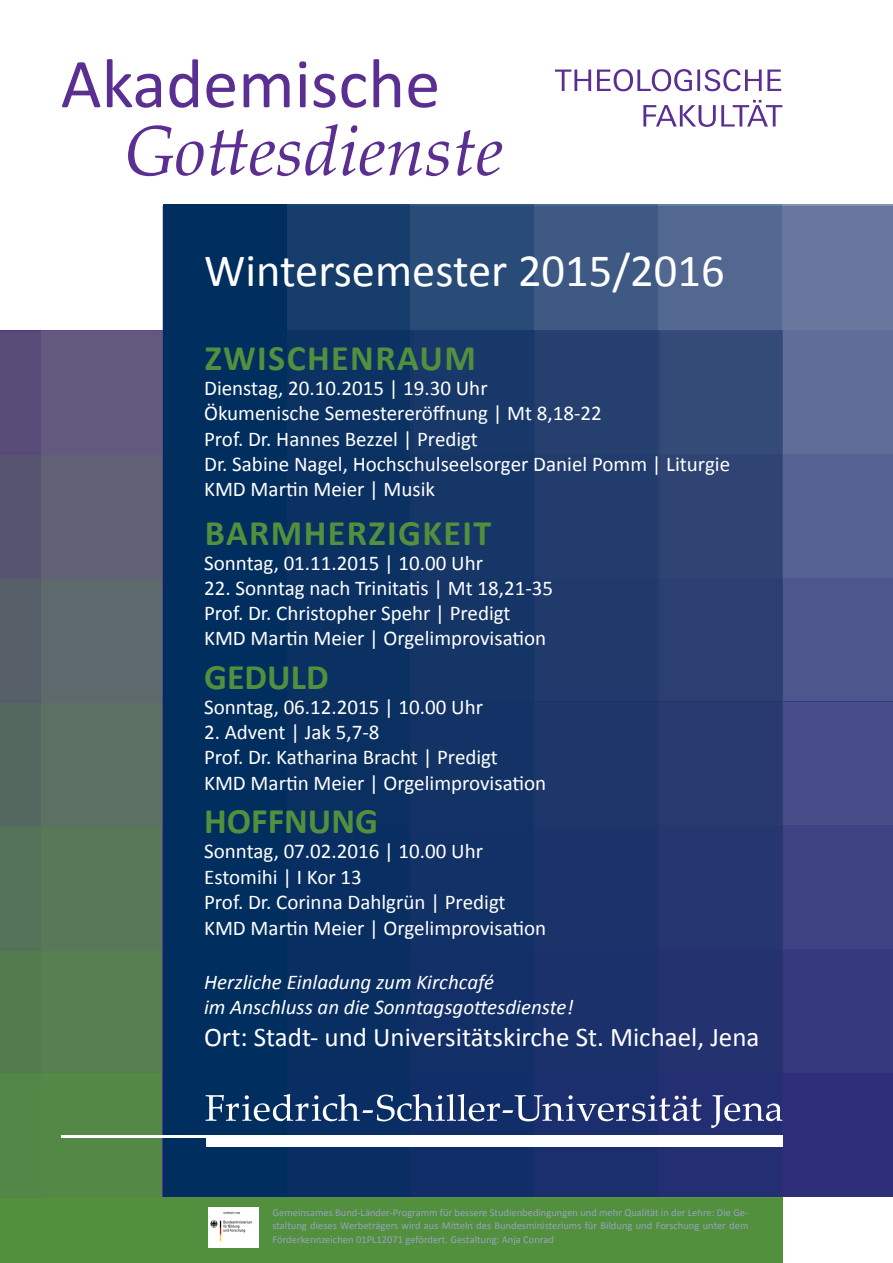
<style>
.page{position:relative;width:893px;height:1263px;background:#fff}
.page>*{position:absolute;margin:0;border:0;box-sizing:border-box;transform-origin:0 0}
.t1{font:italic 70.5px "Palatino Linotype";color:#5b2e91}
.t2{font:70.5px "Calibri";color:#5b2e91}
.t3{font:46.5px "Calibri";color:#fff}
.t4{font:700 36px "Calibri";letter-spacing:.04em;color:#52903e}
.t5{font:700 36px "Calibri";color:#52903e}
.t6{font:27px "Calibri";color:#fff}
.t7{font:21px "Calibri";color:#fff}
.t8{font:italic 21px "Calibri";color:#fff}
.t9{font:10.5px/13.5px "Calibri";color:#98a3bf;text-align:justify}
</style>
<div class="page">
<div style="left:0;top:1074px;width:782px;height:124px;background:#548847"></div>
<div style="left:0;top:951px;width:782px;height:123px;background:#578050"></div>
<div style="left:0;top:827px;width:782px;height:124px;background:#59785a"></div>
<div style="left:0;top:703px;width:782px;height:124px;background:#5c7163"></div>
<div style="left:0;top:579px;width:782px;height:124px;background:#5e696d"></div>
<div style="left:0;top:1198px;width:782px;height:65px;background:#52903e"></div>
<div style="left:0;top:455px;width:782px;height:124px;background:linear-gradient(to bottom,#5e5d75,#5e5d75)"></div>
<div style="left:0;top:331px;width:782px;height:124px;background:linear-gradient(to bottom,#60557d,#60557d)"></div>
<div style="left:163px;top:204px;width:123px;height:993px;background:#002e5e"></div>
<div style="left:286px;top:204px;width:124px;height:993px;background:#0a3162"></div>
<div style="left:410px;top:204px;width:124px;height:993px;background:linear-gradient(to bottom,#1f426e,#0e2b64)"></div>
<svg style="left:534px;top:204px;width:124px;height:993px;background:#233c6f"></svg>
<svg style="left:658px;top:204px;width:124px;height:993px;background:#2f4275"></svg>
<div style="left:782px;top:204px;width:111px;height:993px;background:linear-gradient(to bottom,#6b7ca0,#292975)"></div>
<hr style="left:61px;top:1136px;width:145px;height:2px;background:#fff">
<hr style="left:206px;top:1136px;width:576px;height:2px;background:#fff">
<div style="left:206px;top:1138px;width:576px;height:8px;background:#fff"></div>
<svg style="left:206px;top:1094px;width:576px;height:34px"></svg>
<svg style="left:643px;top:100px;width:139px;height:27px"></svg>
<svg style="left:555px;top:69px;width:226px;height:22px"></svg>
<img style="left:208px;top:1208px;width:50px;height:39px">
<p class="t2" style="left:61px;top:39px;width:381px">Akademische</p>
<p class="t1" style="left:124px;top:101px;width:381px">Gottesdienste</p>
<p class="t3" style="left:204px;top:241px;width:522px">Wintersemester 2015/2016</p>
<p class="t4" style="left:205px;top:335px;width:273px">ZWISCHENRAUM</p>
<p class="t7" style="left:204px;top:375px;width:285px">Dienstag, 20.10.2015 | 19.30 Uhr</p>
<p class="t7" style="left:204px;top:400px;width:399px">Ökumenische Semestereröffnung | Mt 8,18-22</p>
<p class="t7" style="left:204px;top:425px;width:275px">Prof. Dr. Hannes Bezzel | Predigt</p>
<p class="t7" style="left:204px;top:451px;width:528px">Dr. Sabine Nagel, Hochschulseelsorger Daniel Pomm | Liturgie</p>
<p class="t7" style="left:204px;top:476px;width:233px">KMD Martin Meier | Musik</p>
<p class="t4" style="left:205px;top:510px;width:288px">BARMHERZIGKEIT</p>
<p class="t7" style="left:204px;top:550px;width:280px">Sonntag, 01.11.2015 | 10.00 Uhr</p>
<p class="t7" style="left:204px;top:575px;width:351px">22. Sonntag nach Trinitatis | Mt 18,21-35</p>
<p class="t7" style="left:204px;top:600px;width:308px">Prof. Dr. Christopher Spehr | Predigt</p>
<p class="t7" style="left:204px;top:625px;width:344px">KMD Martin Meier | Orgelimprovisation</p>
<p class="t4" style="left:204px;top:654px;width:126px">GEDULD</p>
<p class="t7" style="left:204px;top:694px;width:280px">Sonntag, 06.12.2015 | 10.00 Uhr</p>
<p class="t7" style="left:204px;top:719px;width:177px">2. Advent | Jak 5,7-8</p>
<p class="t7" style="left:204px;top:744px;width:295px">Prof. Dr. Katharina Bracht | Predigt</p>
<p class="t7" style="left:204px;top:769px;width:344px">KMD Martin Meier | Orgelimprovisation</p>
<p class="t5" style="left:204px;top:798px;width:175px">HOFFNUNG</p>
<p class="t7" style="left:204px;top:838px;width:280px">Sonntag, 07.02.2016 | 10.00 Uhr</p>
<p class="t7" style="left:204px;top:863px;width:159px">Estomihi | I Kor 13</p>
<p class="t7" style="left:204px;top:889px;width:303px">Prof. Dr. Corinna Dahlgrün | Predigt</p>
<p class="t7" style="left:204px;top:914px;width:344px">KMD Martin Meier | Orgelimprovisation</p>
<p class="t8" style="left:204px;top:967px;width:292px">Herzliche Einladung zum Kirchcafé</p>
<p class="t8" style="left:204px;top:993px;width:371px">im Anschluss an die Sonntagsgottesdienste!</p>
<p class="t6" style="left:204px;top:1020px;width:557px">Ort: Stadt- und Universitätskirche St. Michael, Jena</p>
<p class="t9" style="left:273px;top:1205px;width:477px">Gemeinsames Bund-Länder-Programm für bessere Studienbedingungen und mehr Qualität in der Lehre: Die Ge&shy;staltung dieses Werbeträgers wird aus Mitteln des Bundesministeriums für Bildung und Forschung unter dem Förderkennzeichen 01PL12071 gefördert. Gestaltung: Anja Conrad</p>
</div>
